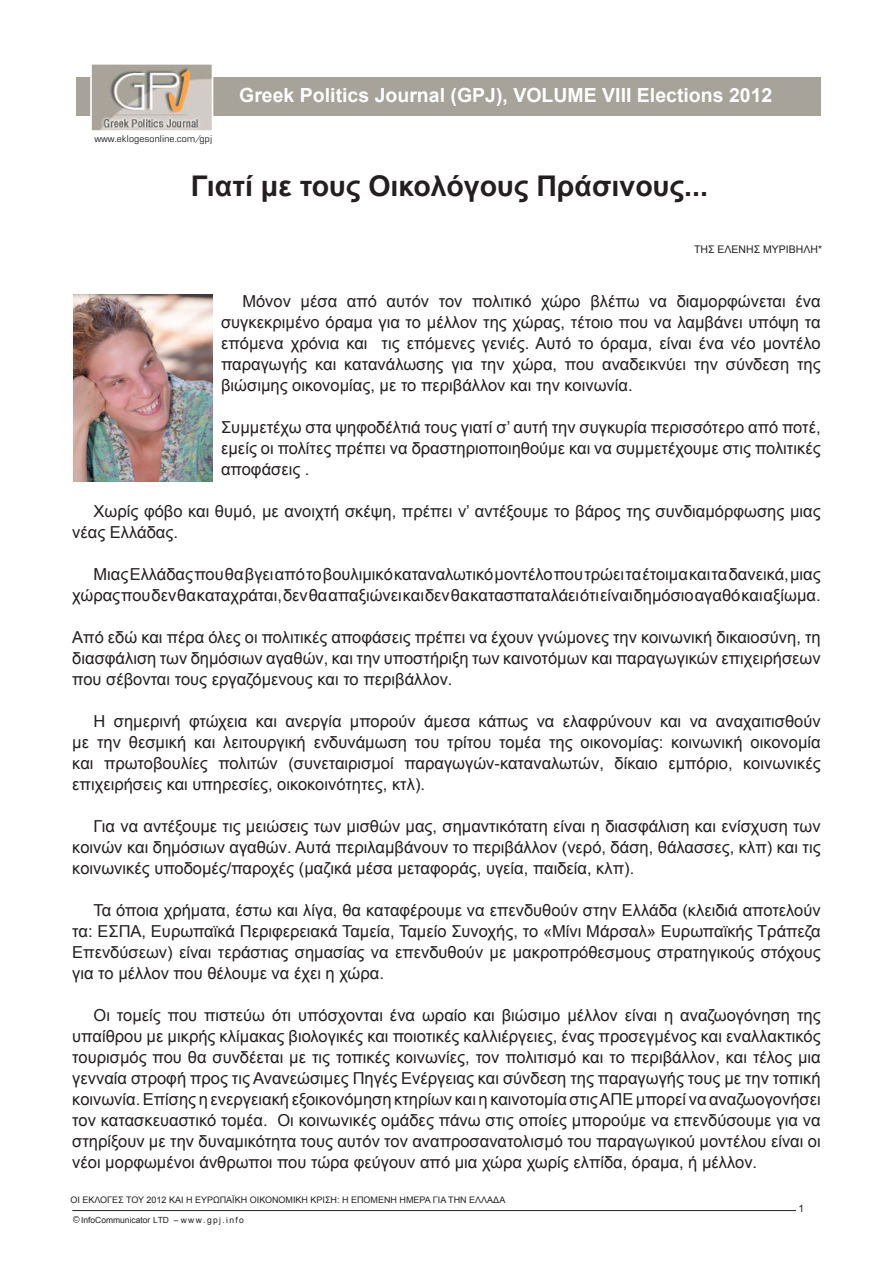
<style>
.page{position:relative;width:893px;height:1263px;background:#fff}
.page>*{position:absolute;margin:0;border:0;box-sizing:border-box;transform-origin:0 0}
.t1{font:700 28.5px "Arial";color:#231f20}
.t2{font:700 19.5px "Arial";color:#fff}
.Βασικό{font:16.5px/21px "Arial";color:#231f20;text-align:justify}
.t3{font:10.5px "Arial";color:#231f20}
.t4{font:10.2px "Arial";color:#231f20}
.t5{font:9.75px "UB Europa";letter-spacing:-.005em;color:#231f20}
.t6{font:9px "Arial";color:#231f20}
.t7{font:8.55px "Arial";color:#231f20}
</style>
<div class="page">
<hr style="left:73px;top:1210px;width:723px;height:1px;background:#231f20">
<div style="left:73px;top:1216px;width:7px;height:7px;border:1px solid #231f20;border-radius:50%"></div>
<div style="left:76px;top:77px;width:744px;height:39px;background:#a7a29a"></div>
<img style="left:93px;top:66px;width:117px;height:63px">
<div style="left:90px;top:63px;width:123px;height:69px;border:2px solid #fff"></div>
<img style="left:74px;top:295px;width:139px;height:187px">
<p class="t5" style="left:94px;top:134px;width:119px">www.eklogesonline.com/gpj</p>
<p class="t2" style="left:239px;top:82px;width:535px">Greek Politics Journal (GPJ), VOLUME VIIΙ Elections 2012</p>
<p class="t1" style="left:191px;top:167px;width:519px">Γιατί με τους Οικολόγους Πράσινους...</p>
<p class="t3" style="left:694px;top:242px;width:129px">ΤΗΣ ΕΛΈΝΗΣ ΜΥΡΙΒΉΛΗ*</p>
<p class="Βασικό" style="left:221px;top:291px;width:601px;text-indent:21px">Μόνον μέσα από αυτόν τον πολιτικό χώρο βλέπω να διαμορφώνεται ένα συγκεκριμένο όραμα για το μέλλον της χώρας, τέτοιο που να λαμβάνει υπόψη τα επόμενα χρόνια και τις επόμενες γενιές. Αυτό το όραμα, είναι ένα νέο μοντέλο παραγωγής και κατανάλωσης για την χώρα, που αναδεικνύει την σύνδεση της βιώσιμης οικονομίας, με το περιβάλλον και την κοινωνία.</p>
<p class="Βασικό" style="left:221px;top:417px;width:601px">Συμμετέχω στα ψηφοδέλτιά τους γιατί σ’ αυτή την συγκυρία περισσότερο από ποτέ, εμείς οι πολίτες πρέπει να δραστηριοποιηθούμε και να συμμετέχουμε στις πολιτικές αποφάσεις .</p>
<p class="Βασικό" style="left:72px;top:501px;width:750px;text-indent:21px">Χωρίς φόβο και θυμό, με ανοιχτή σκέψη, πρέπει ν’ αντέξουμε το βάρος της συνδιαμόρφωσης μιας νέας Ελλάδας.</p>
<p class="Βασικό" style="left:72px;top:564px;width:750px;text-align:right">Μιας Ελλάδας που θα βγει από το βουλιμικό καταναλωτικό μοντέλο που τρώει τα έτοιμα και τα δανεικά, μιας χώρας που δεν θα καταχράται, δεν θα απαξιώνει και δεν θα κατασπαταλάει ότι είναι δημόσιο αγαθό και αξίωμα.</p>
<p class="Βασικό" style="left:72px;top:627px;width:750px">Από εδώ και πέρα όλες οι πολιτικές αποφάσεις πρέπει να έχουν γνώμονες την κοινωνική δικαιοσύνη, τη διασφάλιση των δημόσιων αγαθών, και την υποστήριξη των καινοτόμων και παραγωγικών επιχειρήσεων που σέβονται τους εργαζόμενους και το περιβάλλον.</p>
<p class="Βασικό" style="left:72px;top:711px;width:750px;text-indent:21px">Η σημερινή φτώχεια και ανεργία μπορούν άμεσα κάπως να ελαφρύνουν και να αναχαιτισθούν με την θεσμική και λειτουργική ενδυνάμωση του τρίτου τομέα της οικονομίας: κοινωνική οικονομία και πρωτοβουλίες πολιτών (συνεταιρισμοί παραγωγών-καταναλωτών, δίκαιο εμπόριο, κοινωνικές επιχειρήσεις και υπηρεσίες, οικοκοινότητες, κτλ).</p>
<p class="Βασικό" style="left:72px;top:816px;width:750px;text-indent:21px">Για να αντέξουμε τις μειώσεις των μισθών μας, σημαντικότατη είναι η διασφάλιση και ενίσχυση των κοινών και δημόσιων αγαθών. Αυτά περιλαμβάνουν το περιβάλλον (νερό, δάση, θάλασσες, κλπ) και τις κοινωνικές υποδομές/παροχές (μαζικά μέσα μεταφοράς, υγεία, παιδεία, κλπ).</p>
<p class="Βασικό" style="left:72px;top:900px;width:750px;text-indent:21px">Τα όποια χρήματα, έστω και λίγα, θα καταφέρουμε να επενδυθούν στην Ελλάδα (κλειδιά αποτελούν τα: ΕΣΠΑ, Ευρωπαϊκά Περιφερειακά Ταμεία, Ταμείο Συνοχής, το «Μίνι Μάρσαλ» Ευρωπαϊκής Τράπεζα Επενδύσεων) είναι τεράστιας σημασίας να επενδυθούν με μακροπρόθεσμους στρατηγικούς στόχους για το μέλλον που θέλουμε να έχει η χώρα.</p>
<p class="Βασικό" style="left:72px;top:1005px;width:750px;text-indent:21px">Οι τομείς που πιστεύω ότι υπόσχονται ένα ωραίο και βιώσιμο μέλλον είναι η αναζωογόνηση της υπαίθρου με μικρής κλίμακας βιολογικές και ποιοτικές καλλιέργειες, ένας προσεγμένος και εναλλακτικός τουρισμός που θα συνδέεται με τις τοπικές κοινωνίες, τον πολιτισμό και το περιβάλλον, και τέλος μια γενναία στροφή προς τις Ανανεώσιμες Πηγές Ενέργειας και σύνδεση της παραγωγής τους με την τοπική κοινωνία. Επίσης η ενεργειακή εξοικονόμηση κτηρίων και η καινοτομία στις ΑΠΕ μπορεί να αναζωογονήσει τον κατασκευαστικό τομέα. Οι κοινωνικές ομάδες πάνω στις οποίες μπορούμε να επενδύσουμε για να στηρίξουν με την δυναμικότητα τους αυτόν τον αναπροσανατολισμό του παραγωγικού μοντέλου είναι οι νέοι μορφωμένοι άνθρωποι που τώρα φεύγουν από μια χώρα χωρίς ελπίδα, όραμα, ή μέλλον.</p>
<p class="t6" style="left:70px;top:1194px;width:436px">ΟΙ ΕΚΛΟΓΕΣ ΤΟΥ 2012 ΚΑΙ Η ΕΥΡΩΠΑΪΚΗ ΟΙΚΟΝΟΜΙΚΗ ΚΡΙΣΗ: Η ΕΠΟΜΕΝΗ ΗΜΕΡΑ ΓΙΑ ΤΗΝ ΕΛΛΑΔΑ</p>
<p class="t7" style="left:74px;top:1214px;width:171px"><sup>c</sup> InfoCommunicator LTD – w w w . g p j . i n f o</p>
<p class="t4" style="left:798px;top:1202px;width:7px">1</p>
</div>
